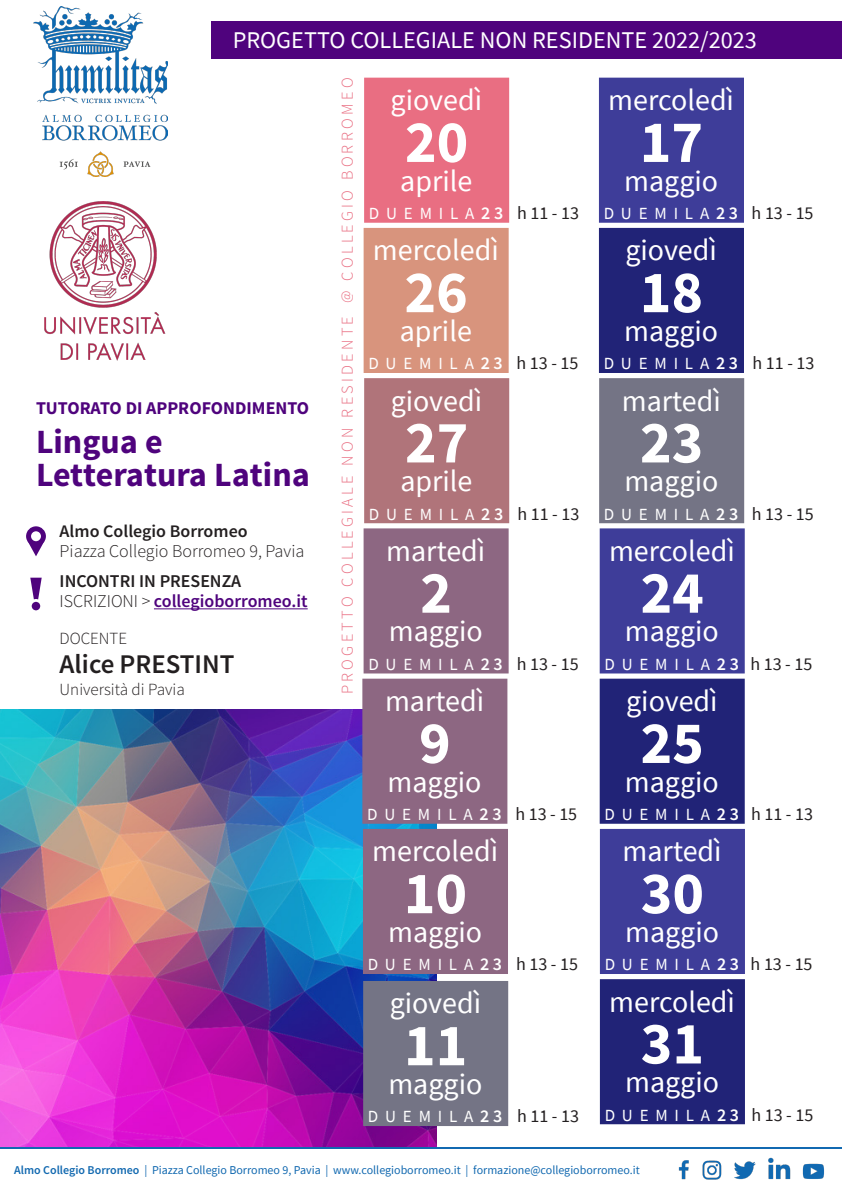
<style>
.page{position:relative;width:842px;height:1191px;background:#fff}
.page>*{position:absolute;margin:0;border:0;box-sizing:border-box;transform-origin:0 0}
.t1{font:700 60px "Source Sans Pro";color:#fff}
.t2{font:700 34px "Source Sans Pro";color:#4f037d}
.t3{font:30px "Source Sans Pro";color:#fff}
.t4{font:600 27px "Source Sans Pro";color:#231f20}
.t5{font:24px "Source Sans Pro";color:#fff}
.t6{font:18px "Source Sans Pro";color:#231f20}
.t7{font:600 18px "Source Sans Pro";color:#4f037d}
.t8{font:300 18px "Source Sans Pro";color:#231f20}
.t9{font:700 18px "Source Sans Pro";color:#4f037d}
.t10{font:600 18px "Source Sans Pro";color:#231f20}
.t11{font:600 17.6px "Source Sans Pro";color:#231f20}
.t12{font:17px "Source Sans Pro";color:#fff}
.t13{font:300 17px "Source Sans Pro";color:#231f20}
.t14{font:300 16.5px "Source Sans Pro";color:#e96e82}
.t15{font:12px "Source Sans Pro";color:#1269b0}
.s1{font-weight:300;color:#231f20}
.s2{font-weight:600;font-size:18px}
.s3{font-weight:600}
</style>
<div class="page">
<img style="left:0;top:710px;width:437px;height:436px">
<div style="left:364px;top:78px;width:145px;height:145px;background:#e96e82;border:4px solid #e96e82"></div>
<hr style="left:0;top:1146px;width:842px;height:2px;background:#1169b1">
<img style="left:678px;top:1160px;width:11px;height:20px">
<img style="left:702px;top:1160px;width:20px;height:20px">
<img style="left:734px;top:1161px;width:22px;height:19px">
<img style="left:768px;top:1157px;width:23px;height:23px">
<img style="left:802px;top:1163px;width:22px;height:16px">
<div style="left:364px;top:228px;width:145px;height:145px;background:#d8947d"></div>
<svg style="left:26px;top:526px;width:20px;height:30px"></svg>
<div style="left:32px;top:602px;width:8px;height:8px;background:#4f037d;border-radius:50%"></div>
<hr style="left:154px;top:608px;width:154px;height:1px;background:#4f037d">
<img style="left:44px;top:201px;width:122px;height:160px">
<img style="left:33px;top:6px;width:134px;height:170px">
<svg style="left:30px;top:577px;width:12px;height:22px"></svg>
<div style="left:364px;top:378px;width:145px;height:145px;background:#b0747a;border:4px solid #b0747a"></div>
<div style="left:364px;top:528px;width:145px;height:145px;background:#8d6782;border:4px solid #8d6782"></div>
<div style="left:599px;top:78px;width:145px;height:145px;background:#3e3d99"></div>
<div style="left:599px;top:228px;width:145px;height:145px;background:#212377"></div>
<div style="left:362px;top:678px;width:145px;height:145px;background:#8d6782;border:4px solid #8d6782"></div>
<div style="left:363px;top:829px;width:145px;height:145px;background:#8d6782"></div>
<div style="left:599px;top:378px;width:145px;height:145px;background:#747485;border:4px solid #747485"></div>
<div style="left:600px;top:528px;width:145px;height:145px;background:#3e3d99;border:4px solid #3e3d99"></div>
<div style="left:600px;top:678px;width:145px;height:145px;background:#212377;border:4px solid #212377"></div>
<div style="left:363px;top:981px;width:145px;height:145px;background:#747485"></div>
<div style="left:600px;top:829px;width:145px;height:145px;background:#3e3d99"></div>
<div style="left:600px;top:979px;width:145px;height:145px;background:#212377"></div>
<div style="left:211px;top:21px;width:631px;height:37px;background:#4f037d"></div>
<p class="t5" style="left:233px;top:25px;width:526px">PROGETTO COLLEGIALE NON RESIDENTE 2022/2023</p>
<p class="t9" style="left:36px;top:397px;width:275px">TUTORATO DI APPROFONDIMENTO</p>
<p class="t2" style="left:36px;top:420px;width:128px">Lingua e</p>
<p class="t2" style="left:36px;top:453px;width:275px">Letteratura Latina</p>
<p class="t11" style="left:60px;top:520px;width:190px">Almo Collegio Borromeo</p>
<p class="t8" style="left:60px;top:540px;width:246px">Piazza Collegio Borromeo 9, Pavia</p>
<p class="t10" style="left:60px;top:569px;width:183px">INCONTRI IN PRESENZA</p>
<p class="t7" style="left:60px;top:589px;width:250px"><span class="s1">ISCRIZIONI &gt;</span> collegioborromeo.it</p>
<p class="t13" style="left:60px;top:628px;width:69px">DOCENTE</p>
<p class="t4" style="left:60px;top:647px;width:176px">Alice PRESTINT</p>
<p class="t13" style="left:60px;top:679px;width:127px">Università di Pavia</p>
<p class="t14" style="left:337px;top:694px;width:618px;rotate:-90deg">P R O G E T T O C O L L E G I A L E N O N R E S I D E N T E @ C O L L E G I O B O R R O M E O</p>
<p class="t3" style="left:391px;top:81px;width:93px">giovedì</p>
<p class="t1" style="left:405px;top:103px;width:65px">20</p>
<p class="t3" style="left:400px;top:162px;width:74px">aprile</p>
<p class="t12" style="left:369px;top:203px;width:136px">D U E M I L A <span class="s2">2 3</span></p>
<p class="t3" style="left:373px;top:231px;width:127px">mercoledì</p>
<p class="t1" style="left:404px;top:254px;width:65px">26</p>
<p class="t3" style="left:400px;top:312px;width:74px">aprile</p>
<p class="t12" style="left:368px;top:353px;width:136px">D U E M I L A <span class="s2">2 3</span></p>
<p class="t3" style="left:391px;top:381px;width:93px">giovedì</p>
<p class="t1" style="left:405px;top:404px;width:65px">27</p>
<p class="t3" style="left:400px;top:462px;width:74px">aprile</p>
<p class="t12" style="left:369px;top:503px;width:136px">D U E M I L A <span class="s2">2 3</span></p>
<p class="t3" style="left:386px;top:532px;width:101px">martedì</p>
<p class="t1" style="left:420px;top:554px;width:33px">2</p>
<p class="t3" style="left:389px;top:612px;width:95px">maggio</p>
<p class="t12" style="left:368px;top:653px;width:136px">D U E M I L A <span class="s2">2 3</span></p>
<p class="t3" style="left:385px;top:682px;width:101px">martedì</p>
<p class="t1" style="left:419px;top:704px;width:33px">9</p>
<p class="t3" style="left:388px;top:762px;width:95px">maggio</p>
<p class="t3" style="left:372px;top:832px;width:127px">mercoledì</p>
<p class="t1" style="left:404px;top:854px;width:65px">10</p>
<p class="t12" style="left:367px;top:803px;width:136px">D U E M I L A <span class="s2">2 3</span></p>
<p class="t3" style="left:388px;top:913px;width:95px">maggio</p>
<p class="t12" style="left:368px;top:954px;width:136px">D U E M I L A <span class="s2">2 3</span></p>
<p class="t3" style="left:390px;top:984px;width:93px">giovedì</p>
<p class="t1" style="left:404px;top:1006px;width:65px">11</p>
<p class="t3" style="left:388px;top:1065px;width:95px">maggio</p>
<p class="t12" style="left:368px;top:1106px;width:136px">D U E M I L A <span class="s2">2 3</span></p>
<p class="t6" style="left:517px;top:202px;width:63px">h 11-13</p>
<p class="t6" style="left:517px;top:352px;width:63px">h 13-15</p>
<p class="t6" style="left:517px;top:502px;width:63px">h 11-13</p>
<p class="t6" style="left:517px;top:652px;width:63px">h 13-15</p>
<p class="t6" style="left:515px;top:802px;width:63px">h 13-15</p>
<p class="t6" style="left:516px;top:953px;width:63px">h 13-15</p>
<p class="t6" style="left:517px;top:1105px;width:63px">h 11-13</p>
<p class="t3" style="left:608px;top:81px;width:127px">mercoledì</p>
<p class="t1" style="left:640px;top:103px;width:65px">17</p>
<p class="t3" style="left:624px;top:162px;width:95px">maggio</p>
<p class="t12" style="left:604px;top:203px;width:136px">D U E M I L A <span class="s2">2 3</span></p>
<p class="t3" style="left:625px;top:231px;width:93px">giovedì</p>
<p class="t1" style="left:640px;top:254px;width:65px">18</p>
<p class="t3" style="left:624px;top:312px;width:95px">maggio</p>
<p class="t12" style="left:604px;top:353px;width:136px">D U E M I L A <span class="s2">2 3</span></p>
<p class="t3" style="left:622px;top:381px;width:101px">martedì</p>
<p class="t1" style="left:640px;top:404px;width:65px">23</p>
<p class="t3" style="left:624px;top:462px;width:95px">maggio</p>
<p class="t3" style="left:609px;top:532px;width:127px">mercoledì</p>
<p class="t1" style="left:640px;top:554px;width:65px">24</p>
<p class="t12" style="left:604px;top:503px;width:136px">D U E M I L A <span class="s2">2 3</span></p>
<p class="t3" style="left:625px;top:612px;width:95px">maggio</p>
<p class="t3" style="left:626px;top:682px;width:93px">giovedì</p>
<p class="t1" style="left:640px;top:704px;width:65px">25</p>
<p class="t12" style="left:604px;top:653px;width:136px">D U E M I L A <span class="s2">2 3</span></p>
<p class="t3" style="left:625px;top:762px;width:95px">maggio</p>
<p class="t12" style="left:604px;top:803px;width:136px">D U E M I L A <span class="s2">2 3</span></p>
<p class="t3" style="left:623px;top:832px;width:101px">martedì</p>
<p class="t1" style="left:641px;top:854px;width:65px">30</p>
<p class="t3" style="left:625px;top:913px;width:95px">maggio</p>
<p class="t3" style="left:609px;top:982px;width:127px">mercoledì</p>
<p class="t1" style="left:641px;top:1005px;width:65px">31</p>
<p class="t12" style="left:605px;top:954px;width:136px">D U E M I L A <span class="s2">2 3</span></p>
<p class="t3" style="left:625px;top:1063px;width:95px">maggio</p>
<p class="t12" style="left:605px;top:1104px;width:136px">D U E M I L A <span class="s2">2 3</span></p>
<p class="t6" style="left:752px;top:202px;width:63px">h 13-15</p>
<p class="t6" style="left:752px;top:352px;width:63px">h 11-13</p>
<p class="t6" style="left:752px;top:502px;width:63px">h 13-15</p>
<p class="t6" style="left:750px;top:652px;width:63px">h 13-15</p>
<p class="t6" style="left:751px;top:802px;width:63px">h 11-13</p>
<p class="t6" style="left:751px;top:953px;width:63px">h 13-15</p>
<p class="t6" style="left:751px;top:1103px;width:63px">h 13-15</p>
<p class="t15" style="left:14px;top:1162px;width:627px"><span class="s3">Almo Collegio Borromeo</span> | Piazza Collegio Borromeo 9, Pavia | www.collegioborromeo.it | formazione@collegioborromeo.it</p>
</div>
